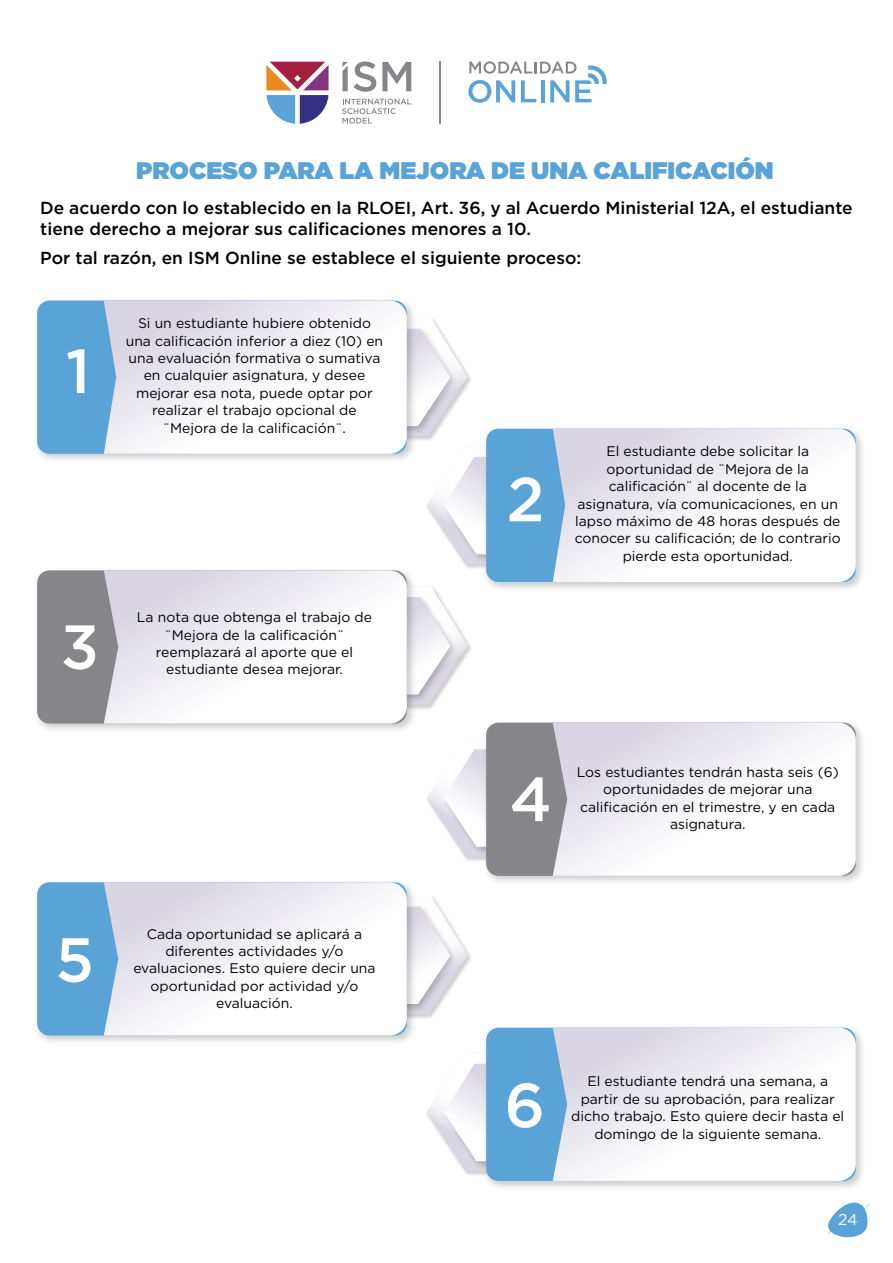
<style>
.page{position:relative;width:893px;height:1263px;background:#fff}
.page>*{position:absolute;margin:0;border:0;box-sizing:border-box;transform-origin:0 0}
.t1{font:500 62.1px "Gotham";color:#fff}
.t2{font:900 24px "Gotham";color:#59a3d7}
.t3{font:500 17.4px/20.9px "Gotham";color:#020203}
.t4{font:15.75px "Gotham";color:#fff}
.t5{font:13.95px/17.4px "Gotham";color:#000;text-align:center}
</style>
<div class="page">
<svg style="left:342px;top:99px;width:69px;height:25px"></svg>
<svg style="left:342px;top:62px;width:6px;height:29px"></svg>
<svg style="left:354px;top:61px;width:22px;height:31px"></svg>
<svg style="left:382px;top:62px;width:29px;height:29px"></svg>
<svg style="left:266px;top:62px;width:63px;height:62px"></svg>
<svg style="left:468px;top:61px;width:139px;height:42px"></svg>
<hr style="left:440px;top:61px;width:1px;height:63px;background:#868589">
<svg style="left:828px;top:1202px;width:42px;height:35px"></svg>
<img style="left:419px;top:642px;width:52px;height:67px">
<svg style="left:419px;top:587px;width:49px;height:118px"></svg>
<img style="left:419px;top:952px;width:52px;height:67px">
<svg style="left:419px;top:897px;width:49px;height:117px"></svg>
<svg style="left:427px;top:457px;width:53px;height:108px"></svg>
<div style="left:486px;top:429px;width:370px;height:153px;background:#59a3d7;border-radius:12px"></div>
<svg style="left:553px;top:429px;width:303px;height:153px;background:#efeff4"></svg>
<div style="left:37px;top:570px;width:370px;height:154px;background:#868589;border-radius:12px"></div>
<svg style="left:104px;top:570px;width:303px;height:154px;background:#efeef2"></svg>
<svg style="left:427px;top:749px;width:53px;height:108px"></svg>
<svg style="left:427px;top:1063px;width:53px;height:108px"></svg>
<div style="left:486px;top:723px;width:370px;height:153px;background:#868589;border-radius:12px"></div>
<svg style="left:553px;top:723px;width:303px;height:153px;background:#efeef2"></svg>
<div style="left:37px;top:882px;width:370px;height:153px;background:#59a3d7;border-radius:12px"></div>
<svg style="left:104px;top:882px;width:303px;height:153px;background:#eeeff4"></svg>
<div style="left:486px;top:1028px;width:370px;height:153px;background:#59a3d7;border-radius:12px"></div>
<svg style="left:553px;top:1028px;width:303px;height:153px;background:#eeeff4"></svg>
<svg style="left:419px;top:319px;width:49px;height:117px"></svg>
<div style="left:37px;top:301px;width:370px;height:153px;background:#59a3d7;border-radius:12px"></div>
<svg style="left:104px;top:301px;width:303px;height:153px;background:#efeff4"></svg>
<h2 class="t2" style="left:136px;top:153px;width:639px">PROCESO PARA LA MEJORA DE UNA CALIFICACIÓN</h2>
<p class="t3" style="left:40px;top:197px;width:814px">De acuerdo con lo establecido en la RLOEI, Art. 36, y al Acuerdo Ministerial 12A, el estudiante tiene derecho a mejorar sus calificaciones menores a 10.</p>
<p class="t3" style="left:40px;top:247px;width:543px">Por tal razón, en ISM Online se establece el siguiente proceso:</p>
<h1 class="t1" style="left:66px;top:330px;width:26px">1</h1>
<p class="t5" style="left:126px;top:314px;width:259px">Si un estudiante hubiere obtenido una calificación inferior a diez (10) en una evaluación formativa o sumativa en cualquier asignatura, y desee mejorar esa nota, puede optar por realizar el trabajo opcional de ¨Mejora de la calificación¨.</p>
<h1 class="t1" style="left:61px;top:606px;width:40px">3</h1>
<p class="t5" style="left:137px;top:608px;width:237px">La nota que obtenga el trabajo de ¨Mejora de la calificación¨ reemplazará al aporte que el estudiante desea mejorar.</p>
<h1 class="t1" style="left:55px;top:919px;width:40px">5</h1>
<p class="t5" style="left:133px;top:925px;width:244px">Cada oportunidad se aplicará a diferentes actividades y/o evaluaciones. Esto quiere decir una oportunidad por actividad y/o evaluación.</p>
<h1 class="t1" style="left:506px;top:459px;width:40px">2</h1>
<p class="t5" style="left:575px;top:442px;width:267px">El estudiante debe solicitar la oportunidad de ¨Mejora de la calificación¨ al docente de la asignatura, vía comunicaciones, en un lapso máximo de 48 horas después de conocer su calificación; de lo contrario pierde esta oportunidad.</p>
<h1 class="t1" style="left:510px;top:758px;width:44px">4</h1>
<p class="t5" style="left:577px;top:763px;width:263px">Los estudiantes tendrán hasta seis (6) oportunidades de mejorar una calificación en el trimestre, y en cada asignatura.</p>
<h1 class="t1" style="left:504px;top:1064px;width:42px">6</h1>
<p class="t5" style="left:571px;top:1072px;width:274px">El estudiante tendrá una semana, a partir de su aprobación, para realizar dicho trabajo. Esto quiere decir hasta el domingo de la siguiente semana.</p>
<p class="t4" style="left:838px;top:1210px;width:21px">24</p>
</div>
